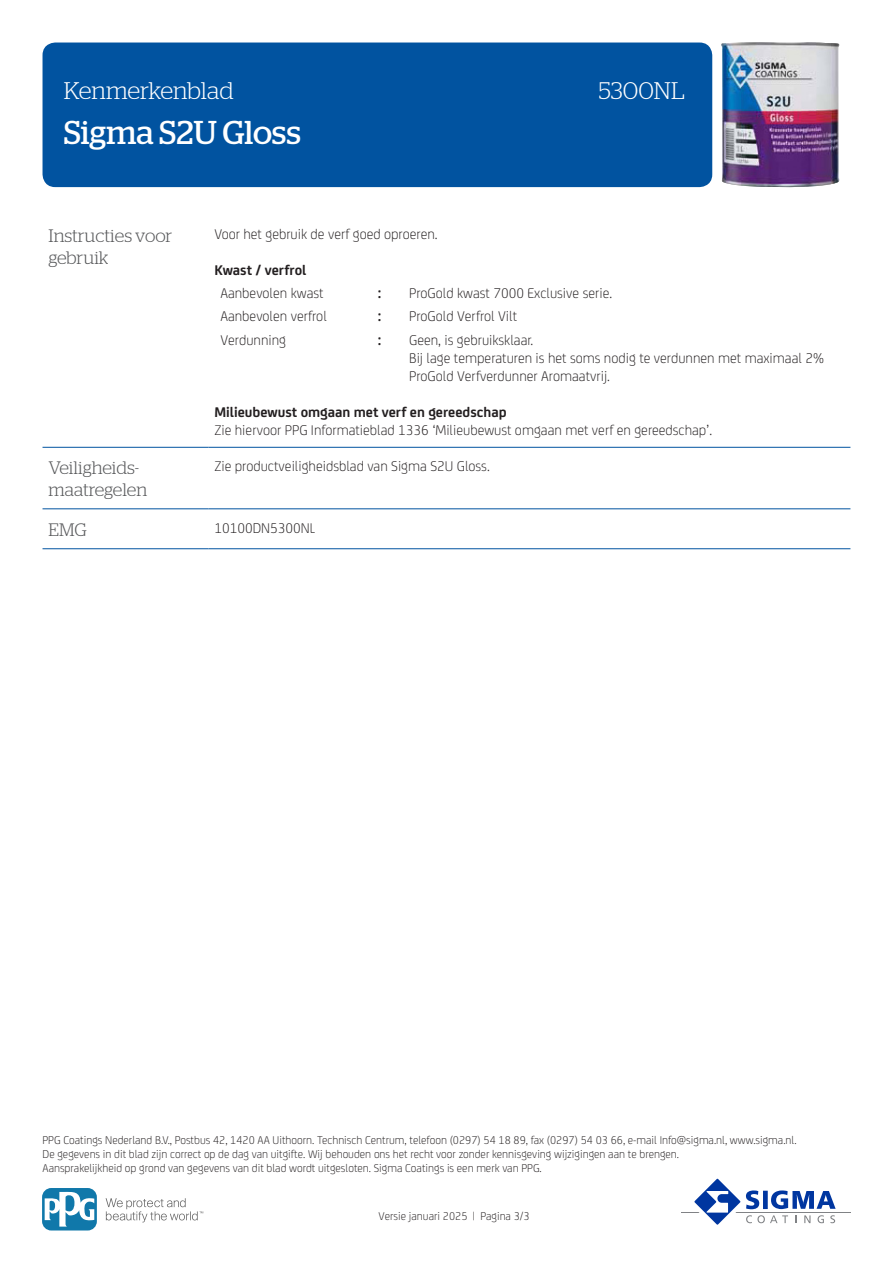
<style>
.page{position:relative;width:893px;height:1263px;background:#fff}
.page>*{position:absolute;margin:0;border:0;box-sizing:border-box;transform-origin:0 0}
.t1{font:33px "Stag";color:#fff}
.t2{font:300 24px "Stag";color:#fff}
.KOP{font:300 18px/21.6px "Stag";color:#57585a}
.BODY{font:300 15px/18px "FS Joey";color:#231f20}
.BODY-2{font:700 15px "FS Joey";color:#231f20}
.t3{font:300 12px/14.4px "FS Joey";color:#231f20}
.s1{font-weight:700}
</style>
<div class="page">
<div style="left:43px;top:43px;width:669px;height:144px;background:#0153a0;border-radius:13px"></div>
<hr style="left:681px;top:1211px;width:169px;height:1px;background:#808285">
<svg style="left:689px;top:1178px;width:147px;height:47px"></svg>
<svg style="left:106px;top:1198px;width:97px;height:24px"></svg>
<svg style="left:43px;top:1188px;width:54px;height:42px"></svg>
<svg style="left:45px;top:1191px;width:49px;height:35px"></svg>
<hr style="left:43px;top:447px;width:165px;height:1px;background:#0153a0">
<hr style="left:208px;top:447px;width:642px;height:1px;background:#0153a0">
<hr style="left:43px;top:508px;width:165px;height:1px;background:#0153a0">
<hr style="left:208px;top:508px;width:642px;height:1px;background:#0153a0">
<hr style="left:43px;top:548px;width:165px;height:1px;background:#0153a0">
<hr style="left:208px;top:548px;width:642px;height:1px;background:#0153a0">
<img style="left:721px;top:43px;width:119px;height:144px">
<h2 class="t2" style="left:64px;top:77px;width:171px">Kenmerkenblad</h2>
<h2 class="t2" style="left:599px;top:77px;width:87px">5300NL</h2>
<h1 class="t1" style="left:64px;top:114px;width:239px">Sigma S2U Gloss</h1>
<p class="KOP" style="left:49px;top:225px;width:125px">Instructies voor gebruik</p>
<p class="BODY" style="left:214px;top:224px;width:225px">Voor het gebruik de verf goed oproeren.</p>
<p class="BODY-2" style="left:214px;top:259px;width:94px">Kwast / verfrol</p>
<p class="BODY" style="left:220px;top:283px;width:105px">Aanbevolen kwast</p>
<p class="BODY-2" style="left:378px;top:282px;width:5px">:</p>
<p class="BODY" style="left:409px;top:283px;width:205px">ProGold kwast 7000 Exclusive serie.</p>
<p class="BODY" style="left:220px;top:306px;width:108px">Aanbevolen verfrol</p>
<p class="BODY-2" style="left:378px;top:305px;width:5px">:</p>
<p class="BODY" style="left:409px;top:306px;width:109px">ProGold Verfrol Vilt</p>
<p class="BODY" style="left:220px;top:330px;width:67px">Verdunning</p>
<p class="BODY-2" style="left:378px;top:328px;width:5px">:</p>
<p class="BODY" style="left:409px;top:330px;width:416px">Geen, is gebruiksklaar.<br>Bij lage temperaturen is het soms nodig te verdunnen met maximaal 2%<br>ProGold Verfverdunner Aromaatvrij.</p>
<p class="BODY" style="left:214px;top:402px;width:499px"><span class="s1">Milieubewust omgaan met verf en gereedschap<br></span>Zie hiervoor PPG Informatieblad 1336 ‘Milieubewust omgaan met verf en gereedschap’.</p>
<p class="KOP" style="left:49px;top:457px;width:100px">Veiligheids&shy;maatregelen</p>
<p class="BODY" style="left:214px;top:456px;width:277px">Zie productveiligheidsblad van Sigma S2U Gloss.</p>
<p class="KOP" style="left:49px;top:519px;width:40px">EMG</p>
<p class="BODY" style="left:214px;top:518px;width:102px">10100DN5300NL</p>
<p class="t3" style="left:43px;top:1132px;width:755px">PPG Coatings Nederland B.V., Postbus 42, 1420 AA Uithoorn. Technisch Centrum, telefoon (0297) 54 18 89, fax (0297) 54 03 66, e-mail Info@sigma.nl, www.sigma.nl.<br>De gegevens in dit blad zijn correct op de dag van uitgifte. Wij behouden ons het recht voor zonder kennisgeving wijzigingen aan te brengen.<br>Aansprakelijkheid op grond van gegevens van dit blad wordt uitgesloten. Sigma Coatings is een merk van PPG.</p>
<p class="t3" style="left:379px;top:1208px;width:153px">Versie januari 2025 | Pagina 3/3</p>
</div>
